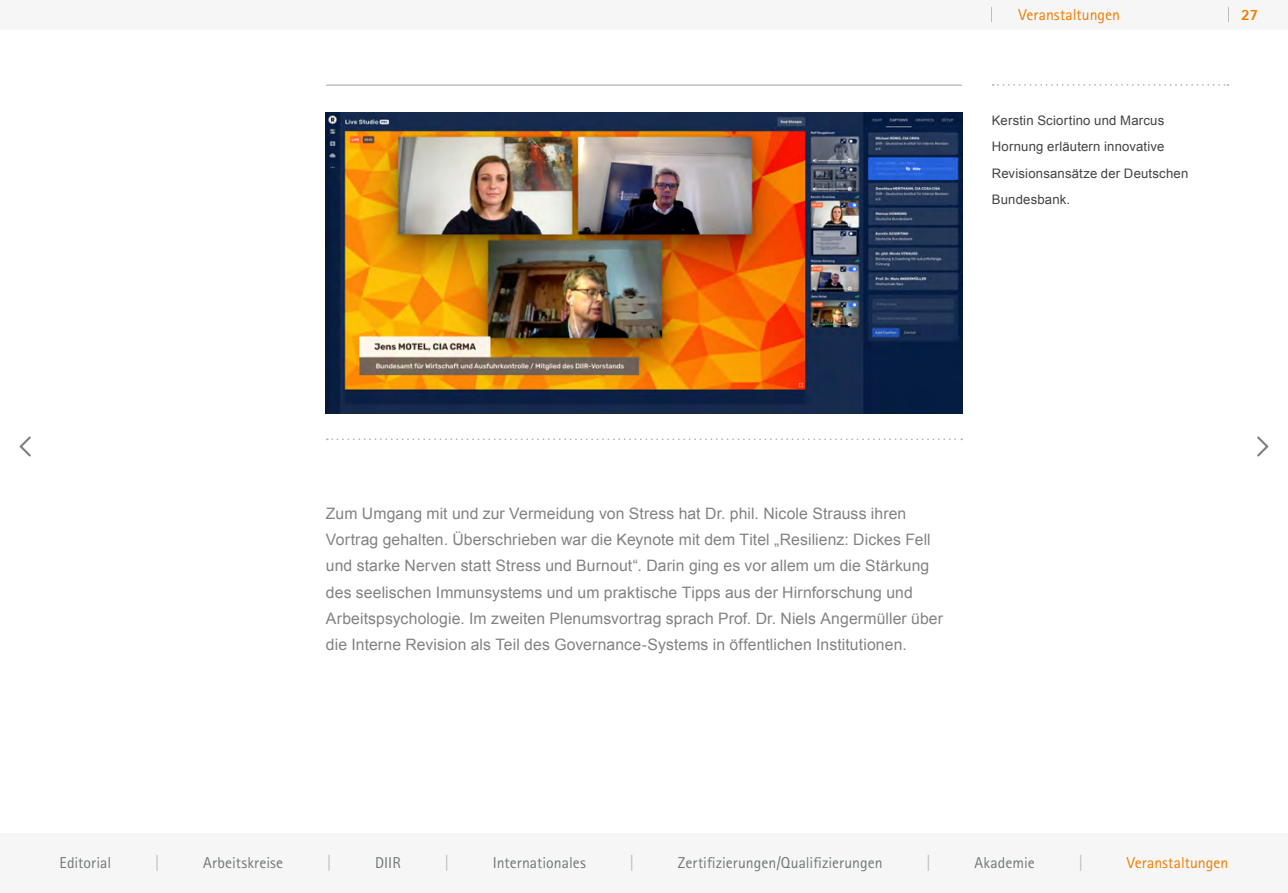
<style>
.page{position:relative;width:1288px;height:893px;background:#fff}
.page>*{position:absolute;margin:0;border:0;box-sizing:border-box;transform-origin:0 0}
.t1{font:15.75px/26.2px "Arial";letter-spacing:.005em;color:#828281}
.t2{font:15.75px "Rotis Sans Serif Pro";letter-spacing:.005em;color:#727777}
.t3{font:15.75px "Rotis Sans Serif Pro";color:#ef7d00}
.t4{font:15.75px "Rotis Sans Serif Pro";color:#babebe}
.t5{font:800 15.75px "Rotis Sans Serif Pro";color:#ef7d00}
.t6{font:13.12px/26.2px "Arial";letter-spacing:.015em;color:#434342}
</style>
<div class="page">
<div style="left:0;top:833px;width:1287px;height:60px;background:#f6f6f6"></div>
<div style="left:0;top:0;width:1287px;height:30px;background:#f6f6f6"></div>
<svg style="left:992px;top:84px;width:236px;height:2px"></svg>
<hr style="left:326px;top:84px;width:636px;height:2px;background:#b8b7b7">
<svg style="left:327px;top:438px;width:635px;height:2px"></svg>
<img style="left:326px;top:112px;width:636px;height:302px">
<svg style="left:1257px;top:436px;width:12px;height:21px"></svg>
<svg style="left:19px;top:436px;width:12px;height:21px"></svg>
<svg style="left:991px;top:7px;width:1px;height:15px"></svg>
<p class="t3" style="left:1018px;top:6px;width:103px">Veranstaltungen</p>
<p class="t5" style="left:1240px;top:5px;width:19px">27</p>
<p class="t6" style="left:991px;top:108px;width:198px">Kerstin Sciortino und Marcus<br>Hornung erläutern innovative<br>Revisionsansätze der Deutschen<br>Bundesbank.</p>
<p class="t1" style="left:326px;top:500px;width:618px">Zum Umgang mit und zur Vermeidung von Stress hat Dr. phil. Nicole Strauss ihren Vortrag gehalten. Überschrieben war die Keynote mit dem Titel „Resilienz: Dickes Fell und starke Nerven statt Stress und Burnout“. Darin ging es vor allem um die Stärkung des seelischen Immunsystems und um praktische Tipps aus der Hirnforschung und Arbeitspsychologie. Im zweiten Plenumsvortrag sprach Prof. Dr. Niels Angermüller über die Interne Revision als Teil des Governance-Systems in öffentlichen Institutionen.</p>
<p class="t2" style="left:60px;top:853px;width:53px">Editorial</p>
<p class="t4" style="left:155px;top:853px;width:6px">|</p>
<p class="t2" style="left:203px;top:853px;width:82px">Arbeitskreise</p>
<p class="t4" style="left:327px;top:853px;width:6px">|</p>
<p class="t2" style="left:375px;top:853px;width:27px">DIIR</p>
<p class="t4" style="left:444px;top:853px;width:6px">|</p>
<p class="t2" style="left:492px;top:853px;width:95px">Internationales</p>
<p class="t4" style="left:630px;top:853px;width:6px">|</p>
<p class="t2" style="left:677px;top:853px;width:206px">Zertifizierungen/Qualifizierungen</p>
<p class="t4" style="left:926px;top:853px;width:6px">|</p>
<p class="t2" style="left:974px;top:853px;width:62px">Akademie</p>
<p class="t4" style="left:1078px;top:853px;width:6px">|</p>
<p class="t3" style="left:1126px;top:853px;width:103px">Veranstaltungen</p>
</div>
